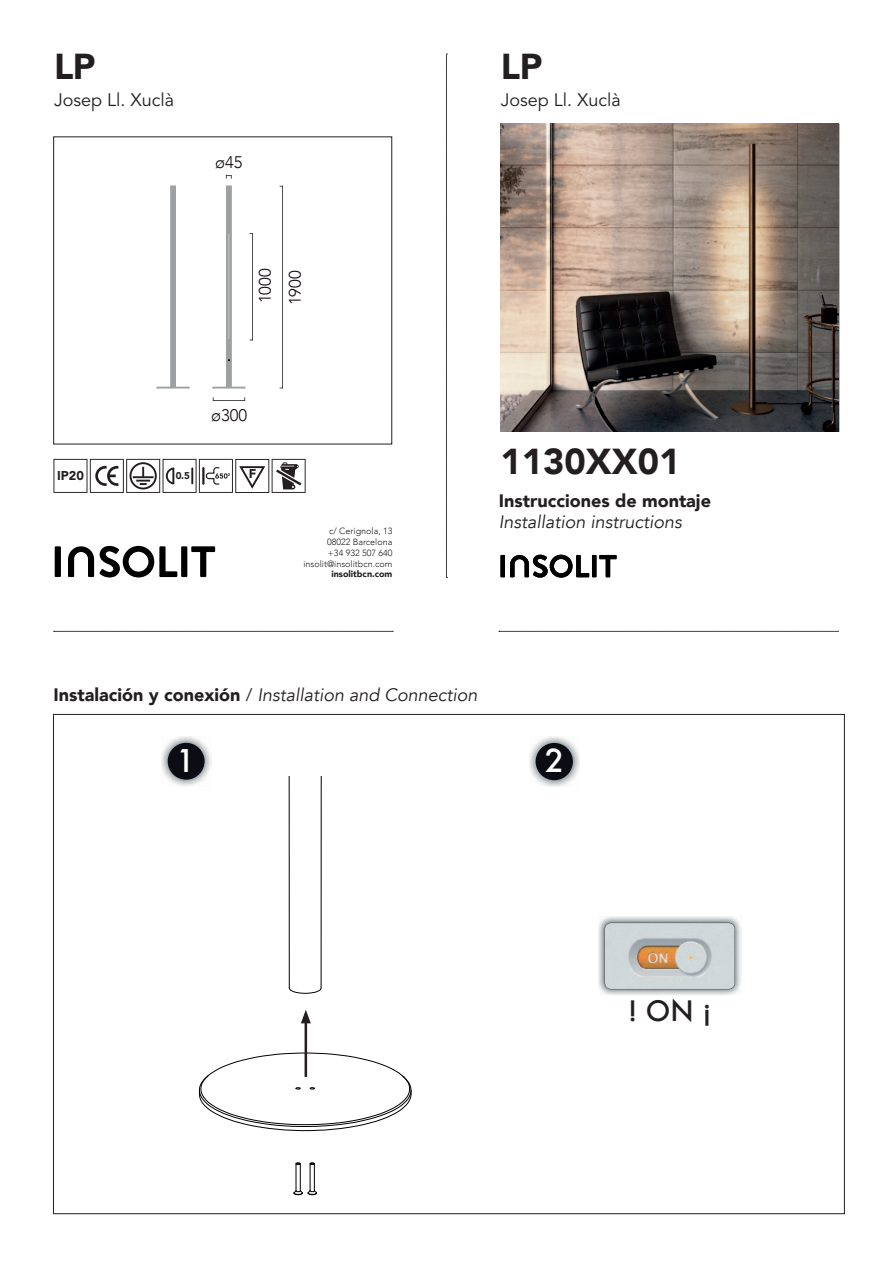
<style>
.page{position:relative;width:893px;height:1263px;background:#fff}
.page>*{position:absolute;margin:0;border:0;box-sizing:border-box;transform-origin:0 0}
.t1{font:900 36px "Avenir";color:#231f20}
.t2{font:500 30.9px "Futura";color:#fff}
.t3{font:500 30.6px "Futura";color:#fff}
.t4{font:500 27.6px "Futura";color:#231f20}
.t5{font:italic 18px "Avenir";color:#231f20}
.t6{font:18px "Avenir";color:#231f20}
.t7{font:900 18px "Avenir";color:#231f20}
.t8{font:300 16.65px/30px "Avenir";color:#130c13}
.t9{font:900 12.75px "Avenir";color:#231f20}
.t10{font:900 9.9px "Avenir";color:#231f20}
.t11{font:300 9px/10.8px "Avenir";color:#231f20;text-align:right}
.t12{font:900 9px "Avenir";color:#231f20}
.s1{font-weight:900;font-style:normal}
.s2{font-style:normal}
</style>
<div class="page">
<svg style="left:191px;top:546px;width:24px;height:31px"></svg>
<div style="left:181px;top:546px;width:6px;height:31px;background:#000001"></div>
<svg style="left:68px;top:546px;width:109px;height:31px"></svg>
<div style="left:55px;top:546px;width:6px;height:31px;background:#000001"></div>
<img style="left:500px;top:124px;width:339px;height:307px">
<svg style="left:599px;top:555px;width:18px;height:22px"></svg>
<hr style="left:592px;top:555px;width:4px;height:22px;background:#000001">
<svg style="left:510px;top:555px;width:79px;height:23px"></svg>
<div style="left:500px;top:555px;width:5px;height:22px;background:#000001"></div>
<svg style="left:446px;top:54px;width:1px;height:524px"></svg>
<svg style="left:54px;top:631px;width:339px;height:1px"></svg>
<svg style="left:499px;top:631px;width:339px;height:1px"></svg>
<div style="left:53px;top:137px;width:339px;height:307px;border:1px solid #231f20"></div>
<img style="left:161px;top:736px;width:50px;height:50px">
<div style="left:168px;top:743px;width:37px;height:37px;background:#0c0d14;border-radius:50%"></div>
<img style="left:529px;top:736px;width:51px;height:51px">
<div style="left:536px;top:743px;width:37px;height:37px;background:#0c0d14;border-radius:50%"></div>
<svg style="left:293px;top:1162px;width:24px;height:33px"></svg>
<svg style="left:288px;top:987px;width:34px;height:7px"></svg>
<hr style="left:321px;top:777px;width:1px;height:211px;background:#000001">
<hr style="left:289px;top:777px;width:1px;height:211px;background:#000001">
<svg style="left:199px;top:1052px;width:213px;height:79px"></svg>
<hr style="left:305px;top:1018px;width:2px;height:59px;background:#231f20">
<svg style="left:301px;top:1010px;width:10px;height:13px"></svg>
<img style="left:598px;top:916px;width:143px;height:79px">
<svg style="left:605px;top:923px;width:130px;height:66px;background:#c9c9c6"></svg>
<hr style="left:213px;top:388px;width:32px;height:1px;background:#9ea1a2">
<hr style="left:282px;top:186px;width:1px;height:202px;background:#231f20">
<svg style="left:213px;top:186px;width:40px;height:202px"></svg>
<hr style="left:252px;top:233px;width:1px;height:107px;background:#231f20">
<hr style="left:213px;top:400px;width:32px;height:1px;background:#231f20">
<svg style="left:226px;top:175px;width:6px;height:4px"></svg>
<hr style="left:171px;top:186px;width:4px;height:201px;background:#9ea1a2">
<hr style="left:175px;top:186px;width:1px;height:201px;background:#9ea1a2">
<hr style="left:170px;top:186px;width:1px;height:201px;background:#9ea1a2">
<hr style="left:157px;top:388px;width:32px;height:1px;background:#9ea1a2">
<svg style="left:157px;top:387px;width:33px;height:1px"></svg>
<svg style="left:53px;top:459px;width:253px;height:34px"></svg>
<h1 class="t1" style="left:54px;top:36px;width:43px">LP</h1>
<p class="t6" style="left:54px;top:87px;width:122px">Josep Ll. Xuclà</p>
<p class="t8" style="left:215px;top:147px;width:29px">ø45</p>
<p class="t8" style="left:250px;top:305px;width:38px;rotate:-90deg">1000<br>1900</p>
<p class="t8" style="left:211px;top:400px;width:38px">ø300</p>
<p class="t9" style="left:57px;top:468px;width:28px">IP20</p>
<p class="t10" style="left:176px;top:467px;width:15px">0.5</p>
<p class="t9" style="left:249px;top:463px;width:9px">F</p>
<p class="t11" style="left:303px;top:526px;width:91px">c/ Cerignola, 13<br>08022 Barcelona<br>+34 932 507 640 insolit@insolitbcn.com</p>
<p class="t12" style="left:331px;top:567px;width:63px">insolitbcn.com</p>
<h1 class="t1" style="left:501px;top:36px;width:43px">LP</h1>
<p class="t6" style="left:501px;top:87px;width:122px">Josep Ll. Xuclà</p>
<h1 class="t1" style="left:500px;top:430px;width:181px">1130XX01</h1>
<p class="t7" style="left:499px;top:485px;width:214px">Instrucciones de montaje</p>
<p class="t5" style="left:499px;top:511px;width:184px">Installation instructions</p>
<p class="t5" style="left:53px;top:684px;width:426px"><span class="s1">Instalación y conexión</span> <span class="s2">/</span> Installation and Connection</p>
<h3 class="t3" style="left:176px;top:740px;width:20px">1</h3>
<h2 class="t2" style="left:545px;top:740px;width:21px">2</h2>
<h3 class="t4" style="left:628px;top:991px;width:85px">! ON ¡</h3>
</div>
